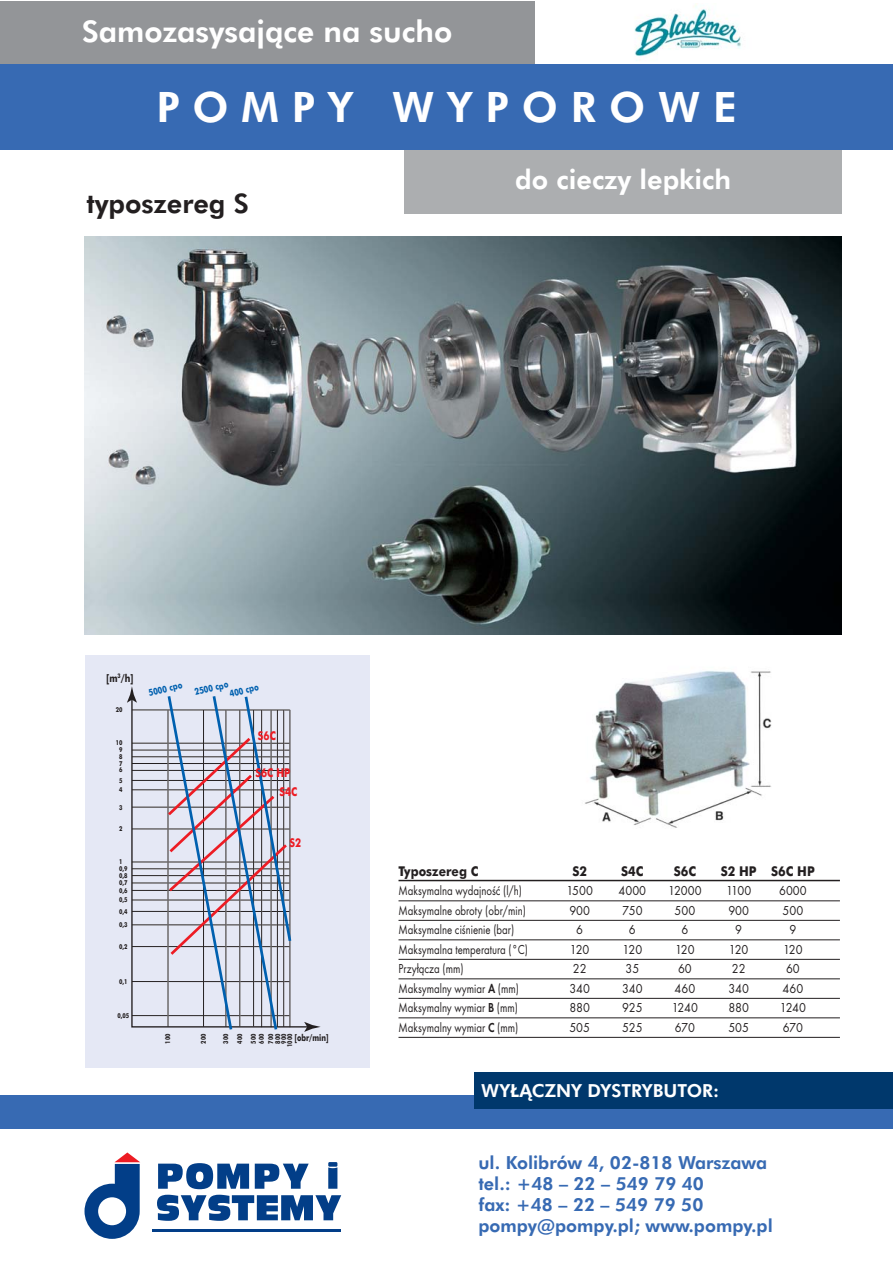
<style>
.page{position:relative;width:893px;height:1263px;background:#fff}
.page>*{position:absolute;margin:0;border:0;box-sizing:border-box;transform-origin:0 0}
.t1{font:800 42px "Futura PL";letter-spacing:.305em;color:#fff}
.t2{font:800 30px "Futura PL";color:#fff}
.t3{font:800 27px "Futura PL";color:#fff}
.t4{font:800 27px "Futura PL";color:#231f20}
.t5{font:800 18px/21px "Futura PL";color:#376ab3}
.t6{font:800 18px "Futura PL";color:#fff}
.t7{font:13.5px "Futura TCE";color:#231f20;scale:.8 1}
.t8{font:13.5px "Futura TCE";color:#231f20;scale:.9 1}
.t9{font:700 13.5px "Futura PL";color:#231f20;scale:.9 1}
.t10{font:700 12.15px "Futura PL";color:#ed1c24;scale:.8 1}
.t11{font:700 10.8px "Futura PL";color:#231f20;scale:.8 1}
.t12{font:700 9.45px/9.3px "Futura PL";color:#0060af;scale:.8 1}
.t13{font:700 9.45px "Futura PL";color:#231f20;scale:.75 1}
.t14{font:700 6.75px/6.8px "Futura PL";color:#231f20;scale:.8 1}
.s1{font-weight:600}
</style>
<div class="page">
<div style="left:0;top:1px;width:535px;height:64px;background:#939598"></div>
<div style="left:0;top:1095px;width:893px;height:34px;background:#376ab3"></div>
<div style="left:404px;top:150px;width:438px;height:63px;background:#acaeb0"></div>
<div style="left:0;top:65px;width:893px;height:85px;background:#376ab3"></div>
<svg style="left:157px;top:1195px;width:184px;height:26px"></svg>
<svg style="left:158px;top:1163px;width:91px;height:26px"></svg>
<svg style="left:255px;top:1163px;width:54px;height:26px"></svg>
<svg style="left:328px;top:1162px;width:9px;height:27px"></svg>
<svg style="left:85px;top:1152px;width:55px;height:87px"></svg>
<hr style="left:152px;top:1230px;width:189px;height:2px;background:#023e88">
<div style="left:474px;top:1072px;width:419px;height:37px;background:#00386c"></div>
<img style="left:634px;top:4px;width:107px;height:57px">
<img style="left:85px;top:237px;width:757px;height:397px">
<div style="left:85px;top:655px;width:285px;height:413px;background:#e5e8f5"></div>
<svg style="left:131px;top:703px;width:173px;height:325px"></svg>
<svg style="left:127px;top:686px;width:10px;height:17px"></svg>
<svg style="left:304px;top:1022px;width:17px;height:10px"></svg>
<svg style="left:165px;top:696px;width:128px;height:334px"></svg>
<hr style="left:398px;top:880px;width:442px;height:1px;background:#231f20">
<hr style="left:398px;top:900px;width:442px;height:1px;background:#231f20">
<hr style="left:398px;top:920px;width:442px;height:1px;background:#231f20">
<hr style="left:398px;top:939px;width:442px;height:1px;background:#231f20">
<hr style="left:398px;top:959px;width:442px;height:1px;background:#231f20">
<hr style="left:398px;top:978px;width:442px;height:1px;background:#231f20">
<hr style="left:398px;top:998px;width:442px;height:1px;background:#231f20">
<hr style="left:398px;top:1017px;width:442px;height:1px;background:#231f20">
<hr style="left:398px;top:1037px;width:442px;height:1px;background:#231f20">
<img style="left:585px;top:671px;width:187px;height:157px">
<h2 class="t2" style="left:82px;top:19px;width:372px">Samozasysajàce na sucho</h2>
<h1 class="t1" style="left:156px;top:89px;width:582px">POMPY WYPOROWE</h1>
<h3 class="t4" style="left:86px;top:192px;width:164px">typoszereg S</h3>
<h3 class="t3" style="left:515px;top:168px;width:218px">do cieczy lepkich</h3>
<p class="t11" style="left:106px;top:673px;width:36px">[m<sup>3</sup>/h]</p>
<p class="t14" style="left:116px;top:707px;width:10px">20</p>
<p class="t14" style="left:116px;top:740px;width:10px;text-align:center">10<br>9<br>8<br>7<br>6</p>
<p class="t14" style="left:119px;top:776px;width:6px;line-height:9.4px">5<br>4</p>
<p class="t14" style="left:119px;top:804px;width:6px">3</p>
<p class="t14" style="left:119px;top:826px;width:6px">2</p>
<p class="t14" style="left:119px;top:859px;width:12px">1<br>0,9<br>0,8<br>0,7<br>0,6</p>
<p class="t14" style="left:119px;top:894px;width:12px;line-height:11.4px">0,5<br>0,4</p>
<p class="t14" style="left:119px;top:922px;width:12px">0,3</p>
<p class="t14" style="left:119px;top:943px;width:12px">0,2</p>
<p class="t14" style="left:119px;top:978px;width:12px">0,1</p>
<p class="t14" style="left:117px;top:1012px;width:16px">0,05</p>
<p class="t12" style="left:148px;top:689px;width:45px;rotate:-13deg">5000 cpo</p>
<p class="t12" style="left:227px;top:681px;width:39px;text-indent:-34px;rotate:-13deg">2500 cpo<br>400 cpo</p>
<p class="t10" style="left:258px;top:731px;width:24px">S6C</p>
<p class="t10" style="left:255px;top:767px;width:45px">S6C HP</p>
<p class="t10" style="left:279px;top:786px;width:24px">S4C</p>
<p class="t10" style="left:289px;top:837px;width:16px">S2</p>
<p class="t13" style="left:294px;top:1033px;width:47px">[obr/min]</p>
<p class="t14" style="left:165px;top:1044px;width:14px;rotate:-90deg">100</p>
<p class="t14" style="left:201px;top:1044px;width:14px;rotate:-90deg">200</p>
<p class="t14" style="left:219px;top:1044px;width:14px;line-height:13.8px;text-align:justify;rotate:-90deg">300<br>400<br>500</p>
<p class="t14" style="left:257px;top:1044px;width:14px;line-height:9.4px;rotate:-90deg">600<br>700</p>
<p class="t14" style="left:275px;top:1047px;width:18px;line-height:6.1px;text-align:center;rotate:-90deg">800<br>900<br>1000</p>
<p class="t9" style="left:398px;top:865px;width:90px">Typoszereg C</p>
<p class="t9" style="left:572px;top:865px;width:18px">S2</p>
<p class="t9" style="left:621px;top:865px;width:26px">S4C</p>
<p class="t9" style="left:674px;top:865px;width:26px">S6C</p>
<p class="t9" style="left:721px;top:865px;width:106px">S2 HP S6C HP</p>
<p class="t7" style="left:398px;top:885px;width:156px">Maksymalna wydajność (l/h)</p>
<p class="t8" style="left:566px;top:885px;width:31px">1500</p>
<p class="t8" style="left:619px;top:885px;width:32px">4000</p>
<p class="t8" style="left:668px;top:885px;width:39px">12000</p>
<p class="t8" style="left:726px;top:885px;width:29px">1100</p>
<p class="t8" style="left:779px;top:885px;width:32px">6000</p>
<p class="t7" style="left:398px;top:905px;width:161px">Maksymalne obroty (obr/min)</p>
<p class="t8" style="left:569px;top:905px;width:24px">900</p>
<p class="t8" style="left:622px;top:905px;width:24px">750</p>
<p class="t8" style="left:675px;top:905px;width:24px">500</p>
<p class="t8" style="left:728px;top:905px;width:24px">900</p>
<p class="t8" style="left:783px;top:905px;width:24px">500</p>
<p class="t7" style="left:398px;top:924px;width:146px">Maksymalne ciśnienie (bar)</p>
<p class="t8" style="left:576px;top:924px;width:9px">6</p>
<p class="t8" style="left:629px;top:924px;width:9px">6</p>
<p class="t8" style="left:681px;top:924px;width:9px">6</p>
<p class="t8" style="left:735px;top:924px;width:9px">9</p>
<p class="t8" style="left:789px;top:924px;width:9px">9</p>
<p class="t7" style="left:398px;top:944px;width:163px">Maksymalna temperatura (°C)</p>
<p class="t8" style="left:570px;top:944px;width:23px">120</p>
<p class="t8" style="left:623px;top:944px;width:23px">120</p>
<p class="t8" style="left:675px;top:944px;width:23px">120</p>
<p class="t8" style="left:729px;top:944px;width:23px">120</p>
<p class="t8" style="left:783px;top:944px;width:23px">120</p>
<p class="t7" style="left:398px;top:963px;width:83px">Przyłącza (mm)</p>
<p class="t8" style="left:573px;top:963px;width:17px">22</p>
<p class="t8" style="left:625px;top:963px;width:17px">35</p>
<p class="t8" style="left:678px;top:963px;width:17px">60</p>
<p class="t8" style="left:732px;top:963px;width:17px">22</p>
<p class="t8" style="left:786px;top:963px;width:17px">60</p>
<p class="t7" style="left:398px;top:983px;width:152px">Maksymalny wymiar <span class="s1">A</span> (mm)</p>
<p class="t8" style="left:569px;top:983px;width:24px">340</p>
<p class="t8" style="left:622px;top:983px;width:24px">340</p>
<p class="t8" style="left:675px;top:983px;width:24px">460</p>
<p class="t8" style="left:728px;top:983px;width:24px">340</p>
<p class="t8" style="left:783px;top:983px;width:24px">460</p>
<p class="t7" style="left:398px;top:1002px;width:151px">Maksymalny wymiar <span class="s1">B</span> (mm)</p>
<p class="t8" style="left:569px;top:1002px;width:24px">880</p>
<p class="t8" style="left:622px;top:1002px;width:24px">925</p>
<p class="t8" style="left:672px;top:1002px;width:31px">1240</p>
<p class="t8" style="left:728px;top:1002px;width:24px">880</p>
<p class="t8" style="left:780px;top:1002px;width:31px">1240</p>
<p class="t7" style="left:398px;top:1022px;width:151px">Maksymalny wymiar <span class="s1">C</span> (mm)</p>
<p class="t8" style="left:569px;top:1022px;width:24px">505</p>
<p class="t8" style="left:622px;top:1022px;width:24px">525</p>
<p class="t8" style="left:675px;top:1022px;width:24px">670</p>
<p class="t8" style="left:728px;top:1022px;width:24px">505</p>
<p class="t8" style="left:783px;top:1022px;width:24px">670</p>
<h3 class="t6" style="left:481px;top:1083px;width:239px">WY¸ÑCZNY DYSTRYBUTOR:</h3>
<h3 class="t5" style="left:478px;top:1154px;width:296px">ul. Kolibrów 4, 02-818 Warszawa tel.: +48 – 22 – 549 79 40<br>fax: +48 – 22 – 549 79 50 pompy@pompy.pl; www.pompy.pl</h3>
</div>
